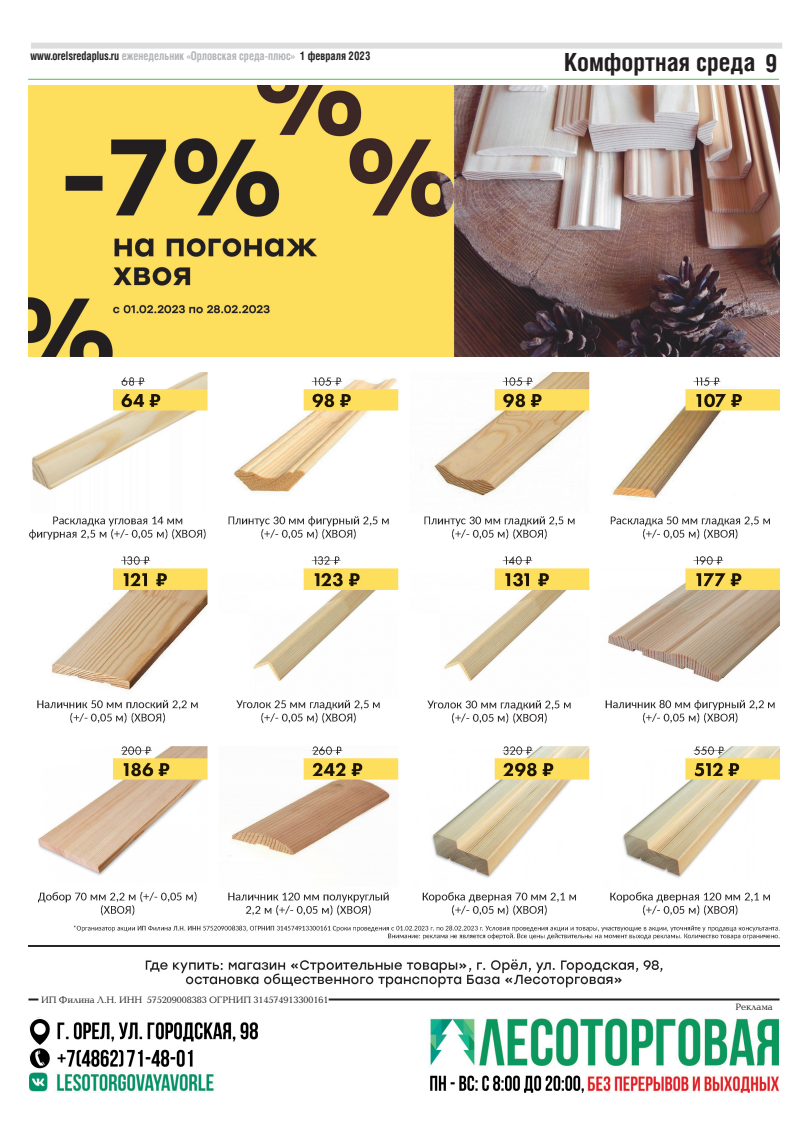
<style>
.page{position:relative;width:808px;height:1134px;background:#fff}
.page>*{position:absolute;margin:0;border:0;box-sizing:border-box;transform-origin:0 0}
.t1{font:25px "Helios Cond Bold 8";color:#231f20}
.t2{font:12px "Helios Cond Bold 8";color:#b2b3b7;scale:.9 1}
.t3{font:9.5px "Baltica C8";color:#231f20}
.s1{color:#231f20}
</style>
<div class="page">
<div style="left:31px;top:43px;width:751px;height:6px;background:#dcdddf"></div>
<hr style="left:28px;top:79px;width:751px;height:1px;background:#51b948">
<img style="left:30px;top:1018px;width:748px;height:75px">
<img style="left:30px;top:1019px;width:229px;height:49px">
<img style="left:426px;top:1072px;width:158px;height:20px">
<hr style="left:28px;top:998px;width:751px;height:2px;background:#231f20">
<div style="left:38px;top:995px;width:291px;height:10px;background:#fff"></div>
<img style="left:28px;top:85px;width:751px;height:903px">
<p class="t2" style="left:31px;top:49px;width:379px"><span class="s1">www.orelsredaplus.ru</span> еженедельник «Орловская среда-плюс» <span class="s1">1 февраля 2023</span></p>
<h1 class="t1" style="left:564px;top:47px;width:215px">Комфортная среда 9</h1>
<p class="t3" style="left:41px;top:995px;width:289px">ИП Филина Л.Н. ИНН 575209008383 ОГРНИП 314574913300161</p>
<p class="t3" style="left:735px;top:1001px;width:39px">Реклама</p>
</div>
